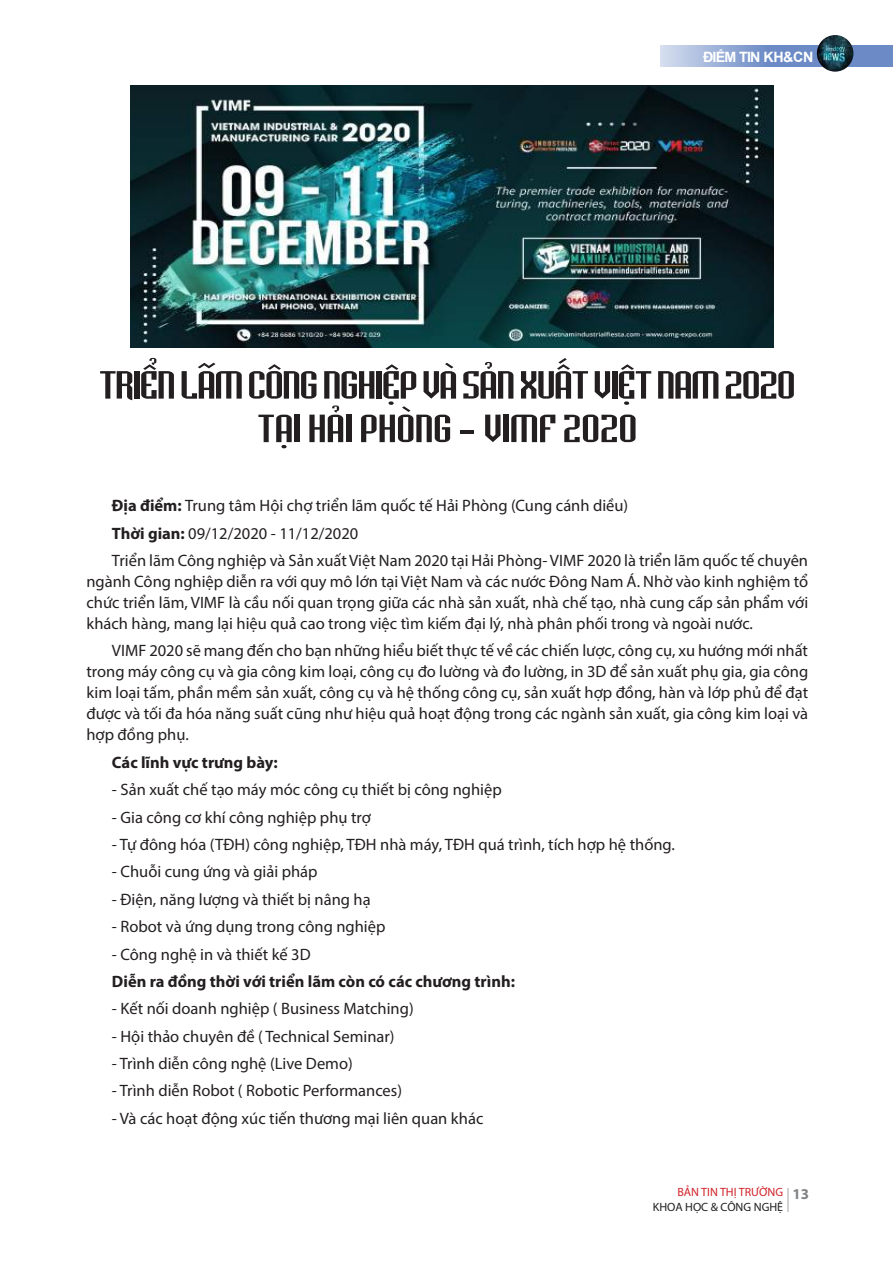
<style>
.page{position:relative;width:893px;height:1263px;background:#fff}
.page>*{position:absolute;margin:0;border:0;box-sizing:border-box;transform-origin:0 0}
.t1{font:36px/43.5px "UVN Hai Ba Trung";letter-spacing:-.035em;color:#231f20;text-align:center;scale:1.5 1}
.t2{font:16.5px/21px "Myriad Pro";color:#231f20;text-align:justify}
.t3{font:700 16.5px "Myriad Pro";color:#231f20}
.t4{font:700 15px "Myriad Pro";color:#808285}
.t5{font:700 14.25px "Arial";letter-spacing:-.055em;color:#fff}
.t6{font:12px "Myriad Pro";color:#231f20}
.t7{font:12px "Myriad Pro";color:#d1232a}
.s1{font-family:"UTM Helve"}
.s2{font-weight:700}
</style>
<div class="page">
<svg style="left:788px;top:1188px;width:1px;height:23px"></svg>
<svg style="left:660px;top:46px;width:233px;height:21px;background:#88a1d0"></svg>
<img style="left:817px;top:35px;width:36px;height:37px;border-radius:18px">
<img style="left:130px;top:85px;width:643px;height:262px">
<p class="t5" style="left:703px;top:47px;width:112px">ĐIỂM TIN KH&amp;CN</p>
<h1 class="t1" style="left:99px;top:361px;width:466px">TRIỂN LÃM CÔNG NGHIỆP VÀ SẢN XUẤT VIỆT NAM 2020<br>TẠI HẢI PHÒNG <span class="s1">-</span> VIMF 2020</h1>
<p class="t2" style="left:112px;top:492px;width:698px;line-height:27.5px;text-align:left"><span class="s2">Địa điểm:</span> Trung tâm Hội chợ triển lãm quốc tế Hải Phòng (Cung cánh diều)<br><span class="s2">Thời gian:</span> 09/12/2020 - 11/12/2020<br>Triển lãm Công nghiệp và Sản xuất Việt Nam 2020 tại Hải Phòng- VIMF 2020 là triển lãm quốc tế chuyên</p>
<p class="t2" style="left:86px;top:571px;width:723px">ngành Công nghiệp diễn ra với quy mô lớn tại Việt Nam và các nước Đông Nam Á. Nhờ vào kinh nghiệm tổ chức triển lãm, VIMF là cầu nối quan trọng giữa các nhà sản xuất, nhà chế tạo, nhà cung cấp sản phẩm với khách hàng, mang lại hiệu quả cao trong việc tìm kiếm đại lý, nhà phân phối trong và ngoài nước.</p>
<p class="t2" style="left:86px;top:640px;width:723px;text-indent:26px">VIMF 2020 sẽ mang đến cho bạn những hiểu biết thực tế về các chiến lược, công cụ, xu hướng mới nhất trong máy công cụ và gia công kim loại, công cụ đo lường và đo lường, in 3D để sản xuất phụ gia, gia công kim loại tấm, phần mềm sản xuất, công cụ và hệ thống công cụ, sản xuất hợp đồng, hàn và lớp phủ để đạt được và tối đa hóa năng suất cũng như hiệu quả hoạt động trong các ngành sản xuất, gia công kim loại và hợp đồng phụ.</p>
<p class="t3" style="left:112px;top:751px;width:167px">Các lĩnh vực trưng bày:</p>
<p class="t2" style="left:112px;top:779px;width:391px">- Sản xuất chế tạo máy móc công cụ thiết bị công nghiệp</p>
<p class="t2" style="left:112px;top:806px;width:260px">- Gia công cơ khí công nghiệp phụ trợ</p>
<p class="t2" style="left:112px;top:834px;width:564px">- Tự đông hóa (TĐH) công nghiệp, TĐH nhà máy, TĐH quá trình, tích hợp hệ thống.</p>
<p class="t2" style="left:112px;top:861px;width:207px">- Chuỗi cung ứng và giải pháp</p>
<p class="t2" style="left:112px;top:888px;width:260px">- Điện, năng lượng và thiết bị nâng hạ</p>
<p class="t2" style="left:112px;top:916px;width:275px">- Robot và ứng dụng trong công nghiệp</p>
<p class="t2" style="left:112px;top:943px;width:200px">- Công nghệ in và thiết kế 3D</p>
<p class="t3" style="left:112px;top:970px;width:405px">Diễn ra đồng thời với triển lãm còn có các chương trình:</p>
<p class="t2" style="left:112px;top:998px;width:303px">- Kết nối doanh nghiệp ( Business Matching)</p>
<p class="t2" style="left:112px;top:1025px;width:284px">- Hội thảo chuyên đề ( Technical Seminar)</p>
<p class="t2" style="left:112px;top:1053px;width:242px">- Trình diễn công nghệ (Live Demo)</p>
<p class="t2" style="left:112px;top:1080px;width:292px">- Trình diễn Robot ( Robotic Performances)</p>
<p class="t2" style="left:112px;top:1107px;width:373px">- Và các hoạt động xúc tiến thương mại liên quan khác</p>
<p class="t7" style="left:677px;top:1185px;width:107px">BẢN TIN THỊ TRƯỜNG</p>
<p class="t6" style="left:653px;top:1199px;width:132px">KHOA HỌC &amp; CÔNG NGHỆ</p>
<p class="t4" style="left:792px;top:1184px;width:18px">13</p>
</div>
